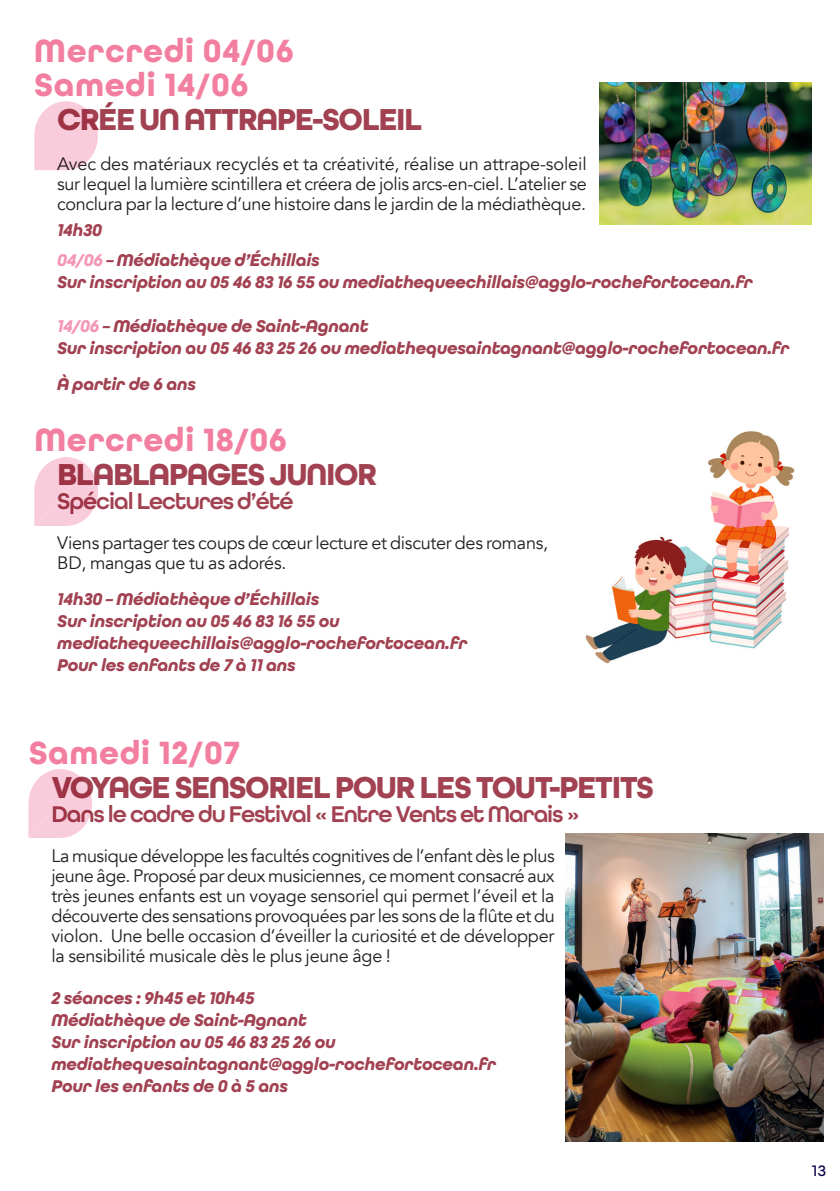
<style>
.page{position:relative;width:840px;height:1191px;background:#fff}
.page>*{position:absolute;margin:0;border:0;box-sizing:border-box;transform-origin:0 0}
.t1{font:700 34px/34px "All Round Gothic";letter-spacing:.015em;color:#f27ea0}
.t2{font:700 32px "All Round Gothic";letter-spacing:-.045em;color:#a14151}
.t3{font:600 24px "All Round Gothic";letter-spacing:-.045em;color:#a14151}
.t4{font:18px/20px "Avenir";letter-spacing:-.015em;color:#231f20;text-align:justify}
.t5{font:italic 700 18px/22px "All Round Gothic";letter-spacing:-.015em;color:#a14151}
.t6{font:500 16px "All Round Gothic";color:#0a034a}
.s1{color:#f497b5}
</style>
<div class="page">
<svg style="left:34px;top:101px;width:64px;height:69px"></svg>
<svg style="left:34px;top:457px;width:64px;height:69px"></svg>
<svg style="left:28px;top:769px;width:64px;height:69px"></svg>
<img style="left:585px;top:431px;width:210px;height:233px">
<img style="left:599px;top:83px;width:212px;height:141px">
<img style="left:565px;top:834px;width:258px;height:307px">
<h1 class="t1" style="left:34px;top:34px;width:261px">Mercredi 04/06<br>Samedi 14/06</h1>
<h2 class="t2" style="left:57px;top:100px;width:366px">CRÉE UN ATTRAPE-SOLEIL</h2>
<p class="t4" style="left:57px;top:154px;width:531px">Avec des matériaux recyclés et ta créativité, réalise un attrape-soleil sur lequel la lumière scintillera et créera de jolis arcs-en-ciel. L’atelier se conclura par la lecture d’une histoire dans le jardin de la médiathèque.</p>
<p class="t5" style="left:57px;top:215px;width:264px;line-height:30px">14h30<br><span class="s1">04/06</span> – Médiathèque d’Échillais</p>
<p class="t5" style="left:57px;top:271px;width:697px">Sur inscription au 05 46 83 16 55 ou mediathequeechillais@agglo-rochefortocean.fr</p>
<p class="t5" style="left:57px;top:315px;width:733px"><span class="s1">14/06</span> – Médiathèque de Saint-Agnant<br>Sur inscription au 05 46 83 25 26 ou mediathequesaintagnant@agglo-rochefortocean.fr</p>
<p class="t5" style="left:57px;top:373px;width:140px">À partir de 6 ans</p>
<h1 class="t1" style="left:35px;top:423px;width:254px">Mercredi 18/06</h1>
<h2 class="t2" style="left:57px;top:455px;width:321px">BLABLAPAGES JUNIOR</h2>
<h3 class="t3" style="left:57px;top:487px;width:238px">Spécial Lectures d’été</h3>
<p class="t4" style="left:57px;top:533px;width:492px">Viens partager tes coups de cœur lecture et discuter des romans,<br>BD, mangas que tu as adorés.</p>
<p class="t5" style="left:57px;top:588px;width:411px">14h30 – Médiathèque d’Échillais<br>Sur inscription au 05 46 83 16 55 ou mediathequeechillais@agglo-rochefortocean.fr Pour les enfants de 7 à 11 ans</p>
<h1 class="t1" style="left:29px;top:736px;width:213px">Samedi 12/07</h1>
<h2 class="t2" style="left:51px;top:768px;width:604px">VOYAGE SENSORIEL POUR LES TOUT-PETITS</h2>
<h3 class="t3" style="left:51px;top:800px;width:529px">Dans le cadre du Festival « Entre Vents et Marais »</h3>
<p class="t4" style="left:51px;top:846px;width:504px">La musique développe les facultés cognitives de l’enfant dès le plus jeune âge. Proposé par deux musiciennes, ce moment consacré aux très jeunes enfants est un voyage sensoriel qui permet l’éveil et la découverte des sensations provoquées par les sons de la flûte et du violon. Une belle occasion d’éveiller la curiosité et de développer la sensibilité musicale dès le plus jeune âge !</p>
<p class="t5" style="left:51px;top:987px;width:446px">2 séances : 9h45 et 10h45<br>Médiathèque de Saint-Agnant<br>Sur inscription au 05 46 83 25 26 ou mediathequesaintagnant@agglo-rochefortocean.fr Pour les enfants de 0 à 5 ans</p>
<p class="t6" style="left:811px;top:1161px;width:16px">13</p>
</div>
